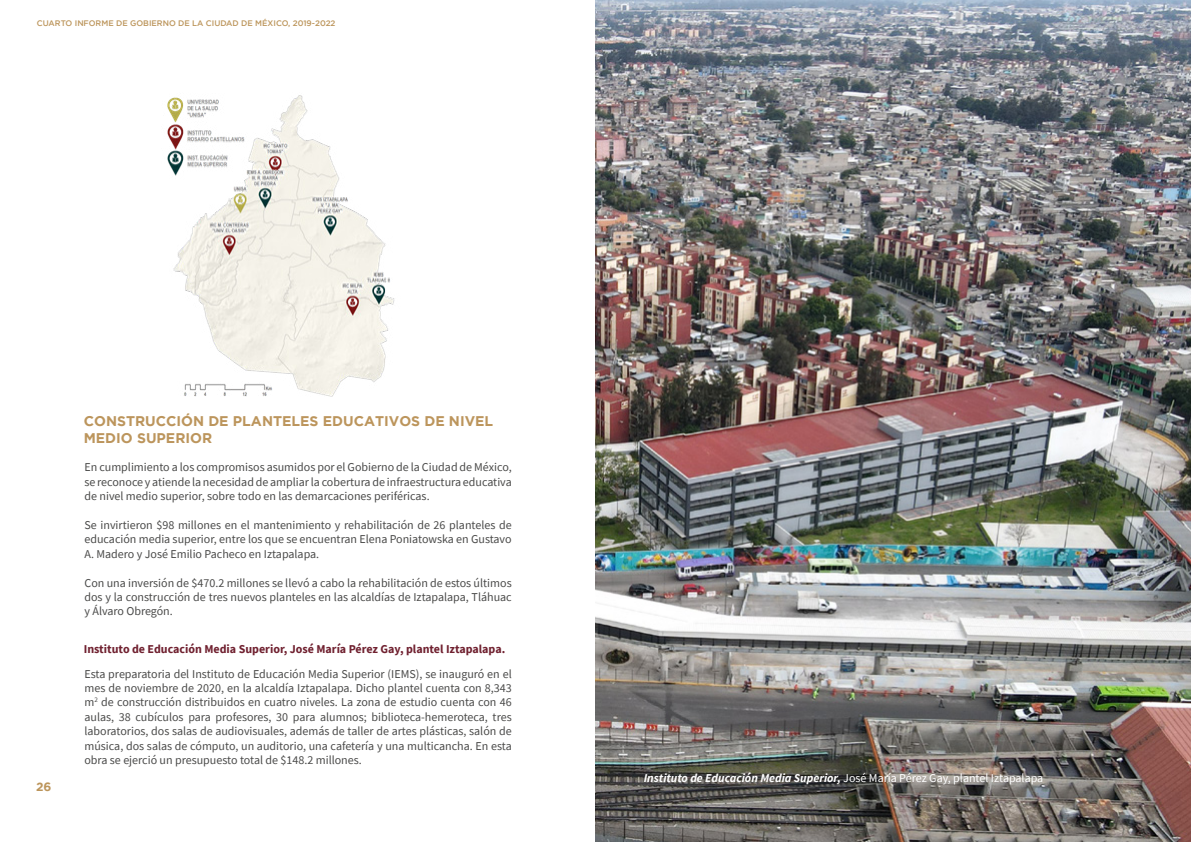
<style>
.page{position:relative;width:1191px;height:842px;background:#fff}
.page>*{position:absolute;margin:0;border:0;box-sizing:border-box;transform-origin:0 0}
.t1{font:700 14px/16.8px "Gotham";color:#bc955c}
.t2{font:12px/14.4px "Source Sans Pro";color:#4a4a49;text-align:justify}
.t3{font:700 12px "Source Sans Pro";color:#702130}
.t4{font:12px "Source Sans Pro";color:#fff}
.t5{font:700 12px "Gotham";color:#bc955b}
.t6{font:500 8px "Gotham";color:#bc955b}
.s1{font-weight:700;font-style:italic}
</style>
<div class="page">
<img style="left:595px;top:0;width:596px;height:842px">
<img style="left:167px;top:95px;width:228px;height:302px">
<p class="t6" style="left:37px;top:18px;width:300px">CUARTO INFORME DE GOBIERNO DE LA CIUDAD DE MÉXICO, 2019-2022</p>
<p class="t5" style="left:36px;top:780px;width:17px">26</p>
<p class="t1" style="left:84px;top:412px;width:411px">CONSTRUCCIÓN DE PLANTELES EDUCATIVOS DE NIVEL<br>MEDIO SUPERIOR</p>
<p class="t2" style="left:84px;top:460px;width:429px">En cumplimiento a los compromisos asumidos por el Gobierno de la Ciudad de México, se reconoce y atiende la necesidad de ampliar la cobertura de infraestructura educativa de nivel medio superior, sobre todo en las demarcaciones periféricas.</p>
<p class="t2" style="left:84px;top:518px;width:429px">Se invirtieron $98 millones en el mantenimiento y rehabilitación de 26 planteles de educación media superior, entre los que se encuentran Elena Poniatowska en Gustavo A. Madero y José Emilio Pacheco en Iztapalapa.</p>
<p class="t2" style="left:84px;top:575px;width:429px">Con una inversión de $470.2 millones se llevó a cabo la rehabilitación de estos últimos dos y la construcción de tres nuevos planteles en las alcaldías de Iztapalapa, Tláhuac y Álvaro Obregón.</p>
<p class="t3" style="left:84px;top:641px;width:423px">Instituto de Educación Media Superior, José María Pérez Gay, plantel Iztapalapa.</p>
<p class="t2" style="left:84px;top:666px;width:429px">Esta preparatoria del Instituto de Educación Media Superior (IEMS), se inauguró en el mes de noviembre de 2020, en la alcaldía Iztapalapa. Dicho plantel cuenta con 8,343 m<sup>2</sup> de construcción distribuidos en cuatro niveles. La zona de estudio cuenta con 46 aulas, 38 cubículos para profesores, 30 para alumnos; biblioteca-hemeroteca, tres laboratorios, dos salas de audiovisuales, además de taller de artes plásticas, salón de música, dos salas de cómputo, un auditorio, una cafetería y una multicancha. En esta obra se ejerció un presupuesto total de $148.2 millones.</p>
<p class="t4" style="left:643px;top:771px;width:401px"><span class="s1">Instituto de Educación Media Superior,</span> José María Pérez Gay, plantel Iztapalapa</p>
</div>
